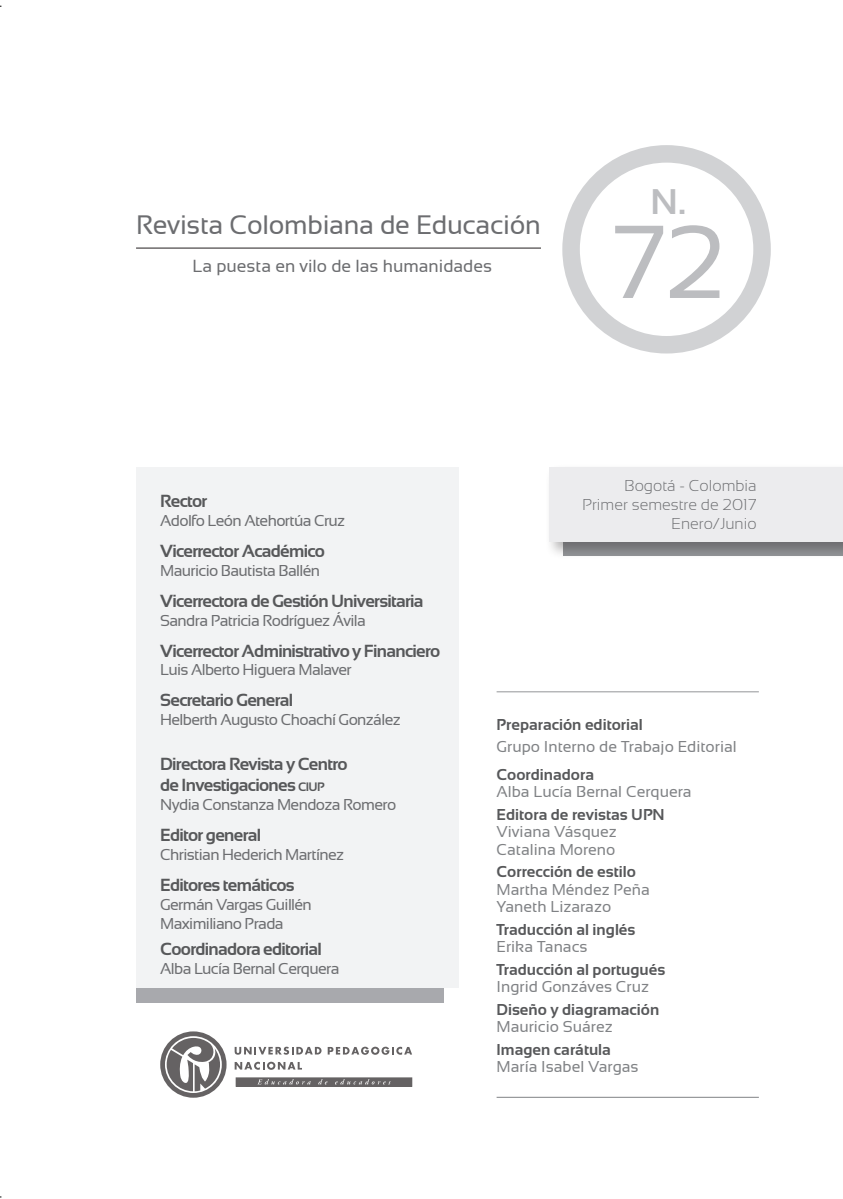
<style>
.page{position:relative;width:843px;height:1199px;background:#fff}
.page>*{position:absolute;margin:0;border:0;box-sizing:border-box;transform-origin:0 0}
.t1{font:103.42px "Sansation";color:#bcbdc0}
.t2{font:700 35.52px "Sansation";color:#bcbdc0}
.t3{font:26.78px "Sansation";letter-spacing:-.01em;color:#6c6d70}
.Bandera{font:700 17.5px/21px "Sansation";letter-spacing:-.04em;color:#57585a}
.t4{font:17.5px "Sansation";color:#6c6d70}
.Bandera-2{font:15.75px "Sansation";letter-spacing:-.04em;color:#6c6d70}
.Cita2{font:15.75px/17.5px "Sansation";color:#808285}
.Cita2-2{font:700 15.75px "Sansation";color:#57585a}
.t5{font:300 15.75px/18.9px "Sansation";color:#6c6d70;text-align:right}
.Bandera-3{font:700 15.75px "Sansation";color:#57585a}
.s1{font-size:12.25px}
</style>
<div class="page">
<div style="left:136px;top:988px;width:307px;height:14px;background:#a8a9ad"></div>
<div style="left:545px;top:463px;width:297px;height:96px;background:#231f20;opacity:.35"></div>
<div style="left:548px;top:467px;width:294px;height:74px;background:#ececee"></div>
<div style="left:136px;top:467px;width:322px;height:521px;background:#f2f3f4"></div>
<svg style="left:160px;top:1031px;width:66px;height:67px"></svg>
<svg style="left:236px;top:1078px;width:176px;height:8px"></svg>
<svg style="left:234px;top:1047px;width:87px;height:8px"></svg>
<svg style="left:327px;top:1047px;width:85px;height:8px"></svg>
<svg style="left:234px;top:1062px;width:68px;height:8px"></svg>
<svg style="left:258px;top:1079px;width:53px;height:5px"></svg>
<svg style="left:318px;top:1079px;width:9px;height:5px"></svg>
<svg style="left:335px;top:1079px;width:55px;height:5px"></svg>
<hr style="left:496px;top:691px;width:262px;height:1px;background:#939598">
<hr style="left:496px;top:1097px;width:262px;height:1px;background:#808285">
<div style="left:562px;top:145px;width:208px;height:208px;border:18px solid #d1d2d4;border-radius:50%"></div>
<hr style="left:136px;top:248px;width:405px;height:1px;background:#231f20">
<p class="t3" style="left:136px;top:209px;width:406px">Revista Colombiana de Educación</p>
<p class="t4" style="left:193px;top:256px;width:301px">La puesta en vilo de las humanidades</p>
<p class="t2" style="left:650px;top:182px;width:37px">N.</p>
<p class="t1" style="left:611px;top:204px;width:114px">72</p>
<p class="Bandera" style="left:160px;top:490px;width:49px">Rector</p>
<p class="Bandera-2" style="left:160px;top:512px;width:186px">Adolfo León Atehortúa Cruz</p>
<p class="Bandera" style="left:160px;top:540px;width:166px">Vicerrector Académico</p>
<p class="Bandera-2" style="left:160px;top:561px;width:161px">Mauricio Bautista Ballén</p>
<p class="Bandera" style="left:160px;top:590px;width:265px">Vicerrectora de Gestión Universitaria</p>
<p class="Bandera-2" style="left:160px;top:611px;width:207px">Sandra Patricia Rodríguez Ávila</p>
<p class="Bandera" style="left:160px;top:640px;width:281px">Vicerrector Administrativo y Financiero</p>
<p class="Bandera-2" style="left:160px;top:661px;width:193px">Luis Alberto Higuera Malaver</p>
<p class="Bandera" style="left:160px;top:690px;width:134px">Secretario General</p>
<p class="Bandera-2" style="left:160px;top:711px;width:242px">Helberth Augusto Choachí González</p>
<p class="Bandera" style="left:160px;top:753px;width:189px">Directora Revista y Centro de Investigaciones <span class="s1">ciup</span></p>
<p class="Bandera-2" style="left:160px;top:796px;width:237px">Nydia Constanza Mendoza Romero</p>
<p class="Bandera" style="left:160px;top:824px;width:102px">Editor general</p>
<p class="Bandera-2" style="left:160px;top:845px;width:185px">Christian Hederich Martínez</p>
<p class="Bandera" style="left:160px;top:874px;width:136px">Editores temáticos</p>
<p class="Bandera-2" style="left:160px;top:895px;width:153px">Germán Vargas Guillén</p>
<p class="Bandera-2" style="left:160px;top:914px;width:125px">Maximiliano Prada</p>
<p class="Bandera" style="left:160px;top:938px;width:163px">Coordinadora editorial</p>
<p class="Bandera-2" style="left:160px;top:959px;width:181px">Alba Lucía Bernal Cerquera</p>
<p class="t5" style="left:624px;top:476px;width:133px">Bogotá - Colombia</p>
<p class="t5" style="left:582px;top:495px;width:176px">Primer semestre de 2017<br>Enero/Junio</p>
<p class="Bandera-3" style="left:496px;top:716px;width:148px">Preparación editorial</p>
<p class="Cita2" style="left:496px;top:738px;width:241px">Grupo Interno de Trabajo Editorial</p>
<p class="Cita2-2" style="left:496px;top:765px;width:99px">Coordinadora</p>
<p class="Cita2" style="left:496px;top:783px;width:196px">Alba Lucía Bernal Cerquera</p>
<p class="Cita2-2" style="left:496px;top:805px;width:170px">Editora de revistas UPN</p>
<p class="Cita2" style="left:496px;top:823px;width:122px">Viviana Vásquez<br>Catalina Moreno</p>
<p class="Cita2-2" style="left:496px;top:863px;width:141px">Corrección de estilo</p>
<p class="Cita2" style="left:496px;top:880px;width:155px">Martha Méndez Peña</p>
<p class="Cita2" style="left:496px;top:898px;width:116px">Yaneth Lizarazo</p>
<p class="Cita2-2" style="left:496px;top:920px;width:140px">Traducción al inglés</p>
<p class="Cita2" style="left:496px;top:938px;width:92px">Erika Tanacs</p>
<p class="Cita2-2" style="left:496px;top:960px;width:170px">Traducción al portugués</p>
<p class="Cita2" style="left:496px;top:978px;width:154px">Ingrid Gonzáves Cruz</p>
<p class="Cita2-2" style="left:496px;top:1000px;width:164px">Diseño y diagramación</p>
<p class="Cita2" style="left:496px;top:1018px;width:118px">Mauricio Suárez</p>
<p class="Cita2-2" style="left:496px;top:1040px;width:116px">Imagen carátula</p>
<p class="Cita2" style="left:496px;top:1058px;width:143px">María Isabel Vargas</p>
</div>
